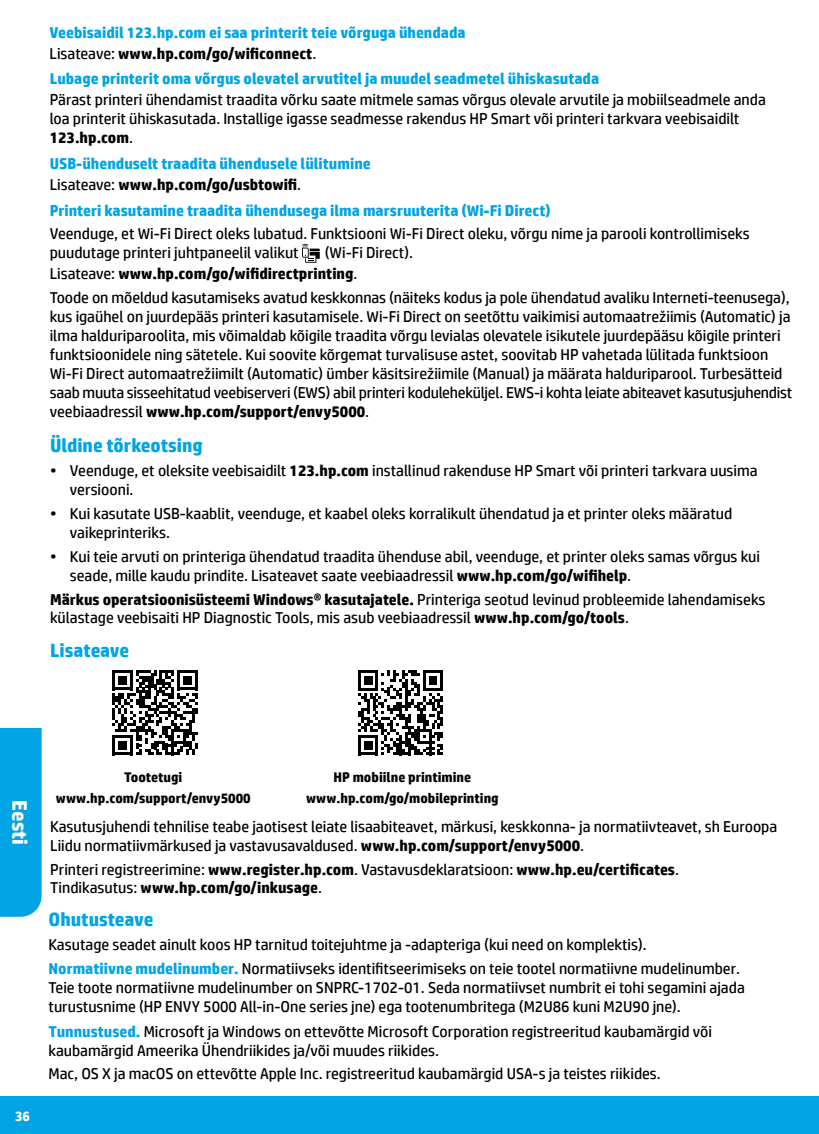
<style>
.page{position:relative;width:819px;height:1134px;background:#fff}
.page>*{position:absolute;margin:0;border:0;box-sizing:border-box;transform-origin:0 0}
.bleed_tab{font:700 21px "HP Simplified";letter-spacing:-.005em;color:#fff}
.section_title{font:700 19.25px "HP Simplified";color:#00a4e4}
.body{font:15.75px/18.9px "HP Simplified";color:#000}
.body-2{font:700 15.75px/18.9px "HP Simplified";color:#000}
.subsection_title2{font:700 15.75px "HP Simplified";color:#00a4e4}
.subsection_title2-2{font:15.75px/18.9px "HP Simplified";color:#000}
.body-3{font:700 14px "HP Simplified";color:#000}
.t1{font:700 14px "HP Simplified";color:#fff}
.s1{font-weight:400}
.s2{font-weight:700}
.s3{font-weight:700;color:#00a4e4}
</style>
<div class="page">
<div style="left:0;top:1096px;width:819px;height:38px;background:#00a4e4"></div>
<svg style="left:302px;top:244px;width:18px;height:19px"></svg>
<svg style="left:112px;top:670px;width:86px;height:85px"></svg>
<svg style="left:358px;top:670px;width:85px;height:85px"></svg>
<div style="left:0;top:728px;width:42px;height:189px;background:#00a4e4"></div>
<p class="subsection_title2" style="left:50px;top:22px;width:418px">Veebisaidil 123.hp.com ei saa printerit teie võrguga ühendada</p>
<p class="body-2" style="left:50px;top:44px;width:268px"><span class="s1">Lisateave:</span> www.hp.com/go/wificonnect<span class="s1">.</span></p>
<p class="subsection_title2" style="left:50px;top:68px;width:551px">Lubage printerit oma võrgus olevatel arvutitel ja muudel seadmetel ühiskasutada</p>
<p class="body" style="left:50px;top:90px;width:718px">Pärast printeri ühendamist traadita võrku saate mitmele samas võrgus olevale arvutile ja mobiilseadmele anda loa printerit ühiskasutada. Installige igasse seadmesse rakendus HP Smart või printeri tarkvara veebisaidilt<br><span class="s2">123.hp.com</span>.</p>
<p class="subsection_title2" style="left:50px;top:154px;width:323px">USB-ühenduselt traadita ühendusele lülitumine</p>
<p class="body-2" style="left:50px;top:175px;width:253px"><span class="s1">Lisateave:</span> www.hp.com/go/usbtowifi<span class="s1">.</span></p>
<p class="subsection_title2" style="left:50px;top:200px;width:502px">Printeri kasutamine traadita ühendusega ilma marsruuterita (Wi-Fi Direct)</p>
<p class="subsection_title2-2" style="left:50px;top:224px;width:702px">Veenduge, et Wi-Fi Direct oleks lubatud. Funktsiooni Wi-Fi Direct oleku, võrgu nime ja parooli kontrollimiseks puudutage printeri juhtpaneelil valikut</p>
<p class="subsection_title2-2" style="left:325px;top:243px;width:90px">(Wi-Fi Direct).</p>
<p class="body-2" style="left:50px;top:264px;width:309px"><span class="s1">Lisateave:</span> www.hp.com/go/wifidirectprinting<span class="s1">.</span></p>
<p class="body" style="left:50px;top:288px;width:744px">Toode on mõeldud kasutamiseks avatud keskkonnas (näiteks kodus ja pole ühendatud avaliku Interneti-teenusega), kus igaühel on juurdepääs printeri kasutamisele. Wi-Fi Direct on seetõttu vaikimisi automaatrežiimis (Automatic) ja ilma halduriparoolita, mis võimaldab kõigile traadita võrgu levialas olevatele isikutele juurdepääsu kõigile printeri funktsioonidele ning sätetele. Kui soovite kõrgemat turvalisuse astet, soovitab HP vahetada lülitada funktsioon Wi-Fi Direct automaatrežiimilt (Automatic) ümber käsitsirežiimile (Manual) ja määrata halduriparool. Turbesätteid saab muuta sisseehitatud veebiserveri (EWS) abil printeri koduleheküljel. EWS-i kohta leiate abiteavet kasutusjuhendist veebiaadressil <span class="s2">www.hp.com/support/envy5000</span>.</p>
<p class="section_title" style="left:50px;top:433px;width:154px">Üldine tõrkeotsing</p>
<p class="body" style="left:70px;top:461px;width:689px;text-indent:-20px">• Veenduge, et oleksite veebisaidilt <span class="s2">123.hp.com</span> installinud rakenduse HP Smart või printeri tarkvara uusima versiooni.</p>
<p class="body" style="left:70px;top:504px;width:664px;text-indent:-20px">• Kui kasutate USB-kaablit, veenduge, et kaabel oleks korralikult ühendatud ja et printer oleks määratud vaikeprinteriks.</p>
<p class="body" style="left:70px;top:547px;width:692px;text-indent:-20px">• Kui teie arvuti on printeriga ühendatud traadita ühenduse abil, veenduge, et printer oleks samas võrgus kui seade, mille kaudu prindite. Lisateavet saate veebiaadressil <span class="s2">www.hp.com/go/wifihelp</span>.</p>
<p class="body" style="left:50px;top:589px;width:717px"><span class="s2">Märkus operatsioonisüsteemi Windows® kasutajatele.</span> Printeriga seotud levinud probleemide lahendamiseks külastage veebisaiti HP Diagnostic Tools, mis asub veebiaadressil <span class="s2">www.hp.com/go/tools</span>.</p>
<p class="section_title" style="left:50px;top:637px;width:81px">Lisateave</p>
<p class="bleed_tab" style="left:33px;top:800px;width:46px;rotate:90deg">Eesti</p>
<p class="t1" style="left:15px;top:1107px;width:17px">36</p>
<p class="body-3" style="left:124px;top:768px;width:60px">Tootetugi</p>
<p class="body-3" style="left:56px;top:789px;width:196px">www.hp.com/support/envy5000</p>
<p class="body-3" style="left:334px;top:768px;width:139px">HP mobiilne printimine</p>
<p class="body-3" style="left:306px;top:789px;width:194px">www.hp.com/go/mobileprinting</p>
<p class="body" style="left:50px;top:817px;width:729px">Kasutusjuhendi tehnilise teabe jaotisest leiate lisaabiteavet, märkusi, keskkonna- ja normatiivteavet, sh Euroopa<br>Liidu normatiivmärkused ja vastavusavaldused. <span class="s2">www.hp.com/support/envy5000</span>.</p>
<p class="body-2" style="left:50px;top:860px;width:630px"><span class="s1">Printeri registreerimine:</span> www.register.hp.com<span class="s1">. Vastavusdeklaratsioon:</span> www.hp.eu/certificates<span class="s1">.<br>Tindikasutus:</span> www.hp.com/go/inkusage<span class="s1">.</span></p>
<p class="section_title" style="left:49px;top:907px;width:107px">Ohutusteave</p>
<p class="body" style="left:49px;top:935px;width:600px">Kasutage seadet ainult koos HP tarnitud toitejuhtme ja -adapteriga (kui need on komplektis).</p>
<p class="body" style="left:49px;top:959px;width:698px"><span class="s3">Normatiivne mudelinumber.</span> Normatiivseks identifitseerimiseks on teie tootel normatiivne mudelinumber.<br>Teie toote normatiivne mudelinumber on SNPRC-1702-01. Seda normatiivset numbrit ei tohi segamini ajada turustusnime (HP ENVY 5000 All-in-One series jne) ega tootenumbritega (M2U86 kuni M2U90 jne).</p>
<p class="body" style="left:49px;top:1022px;width:665px"><span class="s3">Tunnustused.</span> Microsoft ja Windows on ettevõtte Microsoft Corporation registreeritud kaubamärgid või kaubamärgid Ameerika Ühendriikides ja/või muudes riikides.</p>
<p class="body" style="left:49px;top:1064px;width:614px">Mac, OS X ja macOS on ettevõtte Apple Inc. registreeritud kaubamärgid USA-s ja teistes riikides.</p>
</div>
